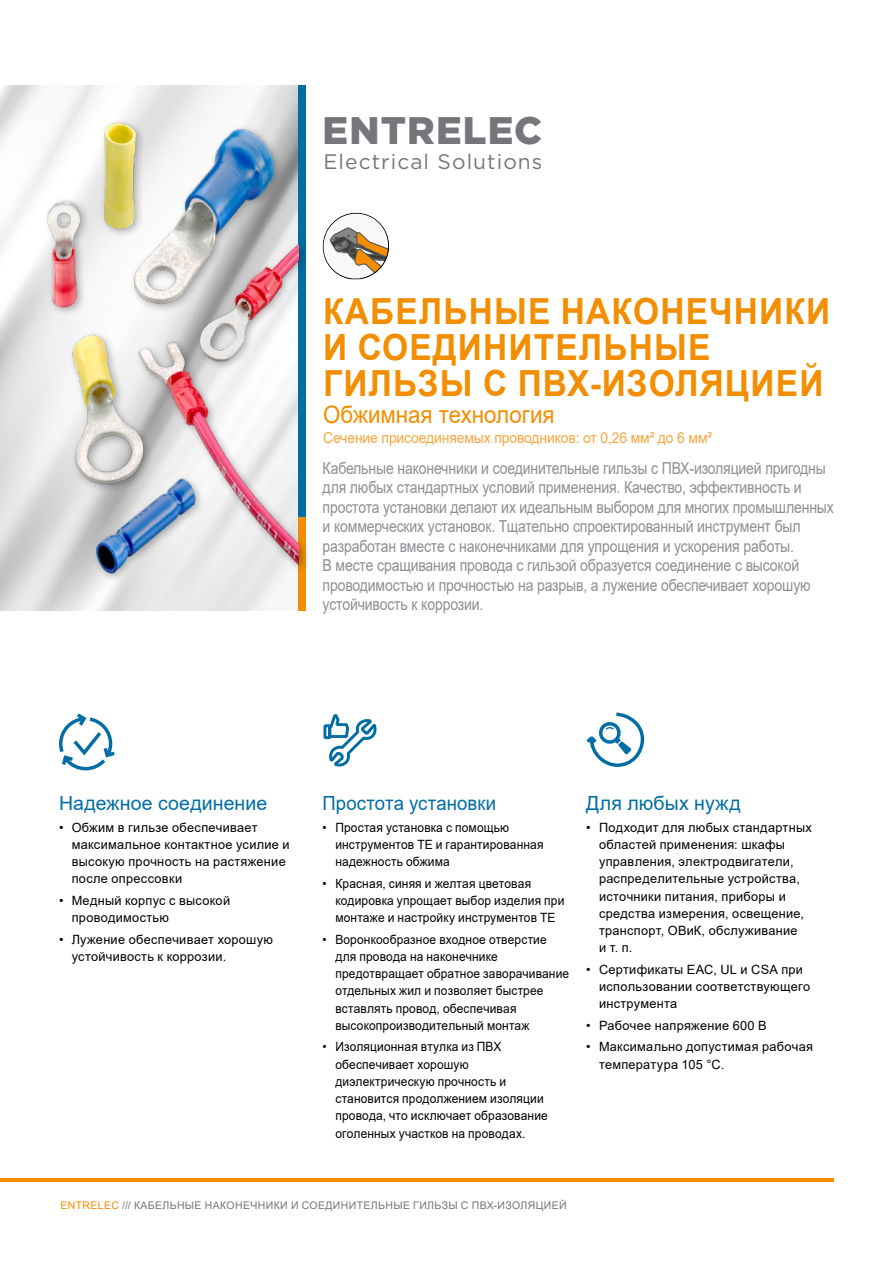
<style>
.page{position:relative;width:893px;height:1263px;background:#fff}
.page>*{position:absolute;margin:0;border:0;box-sizing:border-box;transform-origin:0 0}
.t1{font:900 38.4px "Gotham";letter-spacing:.03em;color:#75767c}
.t2{font:700 36px/36px "Arial";letter-spacing:.035em;color:#f28e00;scale:.93 1}
.t3{font:24px "Arial";color:#f28e00;scale:.93 1}
.t4{font:21px "Gotham";letter-spacing:.05em;color:#75767c}
.t5{font:19.5px "Arial";letter-spacing:.005em;color:#006da5}
.t6{font:19.5px "Arial";letter-spacing:.005em;color:#006da5;scale:.95 1}
.t7{font:16.5px/19.5px "Arial";letter-spacing:-.01em;color:#8e8f94;scale:.85 1}
.t8{font:15px "Arial";letter-spacing:-.01em;color:#f7a641;scale:.93 1}
.t9{font:12.75px/17.2px "Arial";letter-spacing:.015em;color:#000}
.t10{font:12.75px/17.2px "Arial";letter-spacing:.015em;color:#000;scale:.94 1}
.t11{font:10.5px "Arial";letter-spacing:.035em;color:#75767c}
.s1{color:#f28e00}
</style>
<div class="page">
<hr style="left:0;top:1178px;width:833px;height:4px;background:#f28e00">
<svg style="left:59px;top:713px;width:56px;height:57px"></svg>
<svg style="left:323px;top:714px;width:53px;height:52px"></svg>
<svg style="left:586px;top:712px;width:58px;height:55px"></svg>
<svg style="left:323px;top:213px;width:66px;height:66px"></svg>
<img style="left:0;top:85px;width:299px;height:525px">
<div style="left:299px;top:85px;width:7px;height:434px;background:#006da5"></div>
<div style="left:299px;top:517px;width:7px;height:93px;background:#f28e00"></div>
<div style="left:43px;top:119px;width:267px;height:465px;background:#000;opacity:.3"></div>
<img style="left:0;top:96px;width:299px;height:503px">
<h1 class="t1" style="left:323px;top:104px;width:221px">ENTRELEC</h1>
<h3 class="t4" style="left:323px;top:148px;width:220px">Electrical Solutions</h3>
<h2 class="t2" style="left:323px;top:294px;width:547px">КАБЕЛЬНЫЕ НАКОНЕЧНИКИ<br>И СОЕДИНИТЕЛЬНЫЕ<br>ГИЛЬЗЫ С ПВХ-ИЗОЛЯЦИЕЙ</h2>
<h3 class="t3" style="left:323px;top:398px;width:250px">Обжимная технология</h3>
<p class="t8" style="left:323px;top:427px;width:420px">Сечение присоединяемых проводников: от 0,26 мм² до 6 мм²</p>
<p class="t7" style="left:323px;top:458px;width:603px">Кабельные наконечники и соединительные гильзы c ПВХ-изоляцией пригодны для любых стандартных условий применения. Качество, эффективность и простота установки делают их идеальным выбором для многих промышленных и коммерческих установок. Тщательно спроектированный инструмент был разработан вместе с наконечниками для упрощения и ускорения работы.<br>В месте сращивания провода с гильзой образуется соединение с высокой проводимостью и прочностью на разрыв, а лужение обеспечивает хорошую устойчивость к коррозии.</p>
<h3 class="t5" style="left:59px;top:790px;width:210px">Надежное соединение</h3>
<p class="t9" style="left:72px;top:818px;width:219px;text-indent:-13px">• Обжим в гильзе обеспечивает максимальное контактное усилие и высокую прочность на растяжение после опрессовки</p>
<p class="t9" style="left:72px;top:892px;width:160px;text-indent:-13px">• Медный корпус с высокой проводимостью</p>
<p class="t9" style="left:72px;top:930px;width:203px;text-indent:-13px">• Лужение обеспечивает хорошую устойчивость к коррозии.</p>
<h3 class="t6" style="left:323px;top:790px;width:184px">Простота установки</h3>
<p class="t10" style="left:335px;top:818px;width:223px;text-indent:-13px">• Простая установка с помощью инструментов TE и гарантированная надежность обжима</p>
<p class="t10" style="left:335px;top:874px;width:245px;text-indent:-13px">• Красная, синяя и желтая цветовая кодировка упрощает выбор изделия при монтаже и настройку инструментов TE</p>
<p class="t10" style="left:335px;top:930px;width:250px;text-indent:-13px">• Воронкообразное входное отверстие для провода на наконечнике предотвращает обратное заворачивание отдельных жил и позволяет быстрее вставлять провод, обеспечивая высокопроизводительный монтаж</p>
<p class="t10" style="left:335px;top:1038px;width:228px;text-indent:-13px">• Изоляционная втулка из ПВХ обеспечивает хорошую диэлектрическую прочность и становится продолжением изоляции провода, что исключает образование оголенных участков на проводах.</p>
<h3 class="t5" style="left:586px;top:790px;width:156px">Для любых нужд</h3>
<p class="t9" style="left:599px;top:818px;width:214px;text-indent:-13px">• Подходит для любых стандартных областей применения: шкафы управления, электродвигатели, распределительные устройства, источники питания, приборы и средства измерения, освещение, транспорт, ОВиК, обслуживание<br>и т. п.</p>
<p class="t9" style="left:599px;top:961px;width:213px;text-indent:-13px">• Сертификаты EAC, UL и CSA при использовании соответствующего инструмента</p>
<p class="t9" style="left:586px;top:1017px;width:182px">• Рабочее напряжение 600 В</p>
<p class="t9" style="left:599px;top:1038px;width:216px;text-indent:-13px">• Максимально допустимая рабочая температура 105 °C.</p>
<p class="t11" style="left:60px;top:1198px;width:508px"><span class="s1">ENTRELEC</span> /// КАБЕЛЬНЫЕ НАКОНЕЧНИКИ И СОЕДИНИТЕЛЬНЫЕ ГИЛЬЗЫ C ПВХ-ИЗОЛЯЦИЕЙ</p>
</div>
